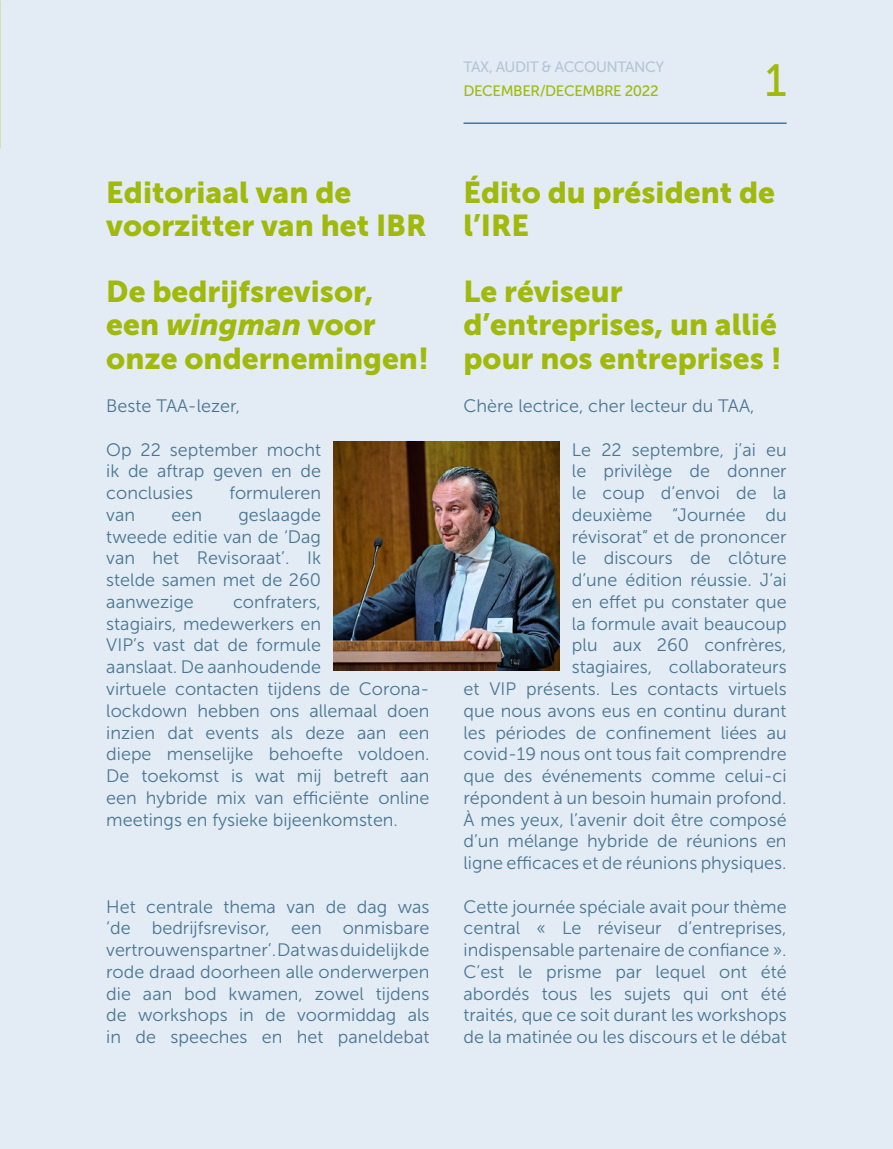
<style>
.page{position:relative;width:893px;height:1149px;background:#fff}
.page>*{position:absolute;margin:0;border:0;box-sizing:border-box;transform-origin:0 0}
.t1{font:45px "Museo Sans 500";color:#a0b90c}
.t2{font:30px/33px "Museo Sans 900";color:#a0b90c}
.t3{font:18px/21.8px "Museo Sans 300";color:#497593;text-align:justify}
.t4{font:15px "Museo Sans 500";letter-spacing:-.03em;color:#b5c5d7}
.t5{font:15px "Museo Sans 500";letter-spacing:-.03em;color:#a0b90c}
.s1{font-style:italic}
</style>
<div class="page">
<div style="left:0;top:0;width:893px;height:1148px;background:#e3ecf5"></div>
<hr style="left:463px;top:122px;width:324px;height:2px;background:#497593">
<img style="left:334px;top:441px;width:225px;height:229px">
<h2 class="t2" style="left:106px;top:176px;width:322px">Editoriaal van de voorzitter van het IBR</h2>
<h2 class="t2" style="left:106px;top:275px;width:324px">De bedrijfsrevisor, een <span class="s1">wingman</span> voor onze ondernemingen!</h2>
<p class="t3" style="left:106px;top:395px;width:135px">Beste TAA-lezer,</p>
<p class="t3" style="left:106px;top:438px;width:216px">Op 22 september mocht ik de aftrap geven en de conclusies</p>
<p class="t3" style="left:229px;top:482px;width:93px">formuleren</p>
<p class="t3" style="left:106px;top:504px;width:216px;text-indent:132px">geslaagde tweede editie van de ‘Dag van het Revisoraat’. Ik stelde samen met de 260 aanwezige</p>
<p class="t3" style="left:106px;top:504px;width:30px">van</p>
<p class="t3" style="left:171px;top:504px;width:32px">een</p>
<p class="t3" style="left:106px;top:590px;width:325px;text-align:left;text-indent:127px">confraters,<br>stagiairs, medewerkers en<br>VIP’s vast dat de formule<br>aanslaat. De aanhoudende<br>virtuele contacten tijdens de Corona&shy;lockdown hebben ons allemaal doen inzien dat events als deze aan een diepe menselijke behoefte voldoen.<br>De toekomst is wat mij betreft aan een hybride mix van efficiënte online meetings en fysieke bijeenkomsten.</p>
<p class="t3" style="left:106px;top:895px;width:325px">Het centrale thema van de dag was ‘de bedrijfsrevisor, een onmisbare vertrouwenspartner’. Dat was duidelijk de rode draad doorheen alle onderwerpen die aan bod kwamen, zowel tijdens de workshops in de voormiddag als in de speeches en het paneldebat</p>
<p class="t4" style="left:463px;top:58px;width:202px">TAX, AUDIT &amp; ACCOUNTANCY</p>
<p class="t5" style="left:463px;top:82px;width:197px">DECEMBER/DECEMBRE 2022</p>
<h1 class="t1" style="left:765px;top:56px;width:24px">1</h1>
<h2 class="t2" style="left:463px;top:176px;width:313px">Édito du président de l’IRE</h2>
<h2 class="t2" style="left:463px;top:275px;width:320px">Le réviseur d’entreprises, un allié pour nos entreprises !</h2>
<p class="t3" style="left:463px;top:395px;width:293px">Chère lectrice, cher lecteur du TAA,</p>
<p class="t3" style="left:463px;top:438px;width:325px;text-align:right">Le 22 septembre, j’ai eu<br>le privilège de donner<br>le coup d’envoi de la<br>deuxième “Journée du<br>révisorat” et de prononcer<br>le discours de clôture<br>d’une édition réussie. J’ai<br>en effet pu constater que<br>la formule avait beaucoup<br>plu aux 260 confrères,<br>stagiaires, collaborateurs<br>et VIP présents. Les contacts virtuels que nous avons eus en continu durant les périodes de confinement liées au covid-19 nous ont tous fait comprendre que des événements comme celui-ci répondent à un besoin humain profond.<br>À mes yeux, l’avenir doit être composé d’un mélange hybride de réunions en ligne efficaces et de réunions physiques.</p>
<p class="t3" style="left:463px;top:895px;width:325px">Cette journée spéciale avait pour thème central « Le réviseur d’entreprises, indispensable partenaire de confiance ».<br>C’est le prisme par lequel ont été abordés tous les sujets qui ont été traités, que ce soit durant les workshops de la matinée ou les discours et le débat</p>
</div>
